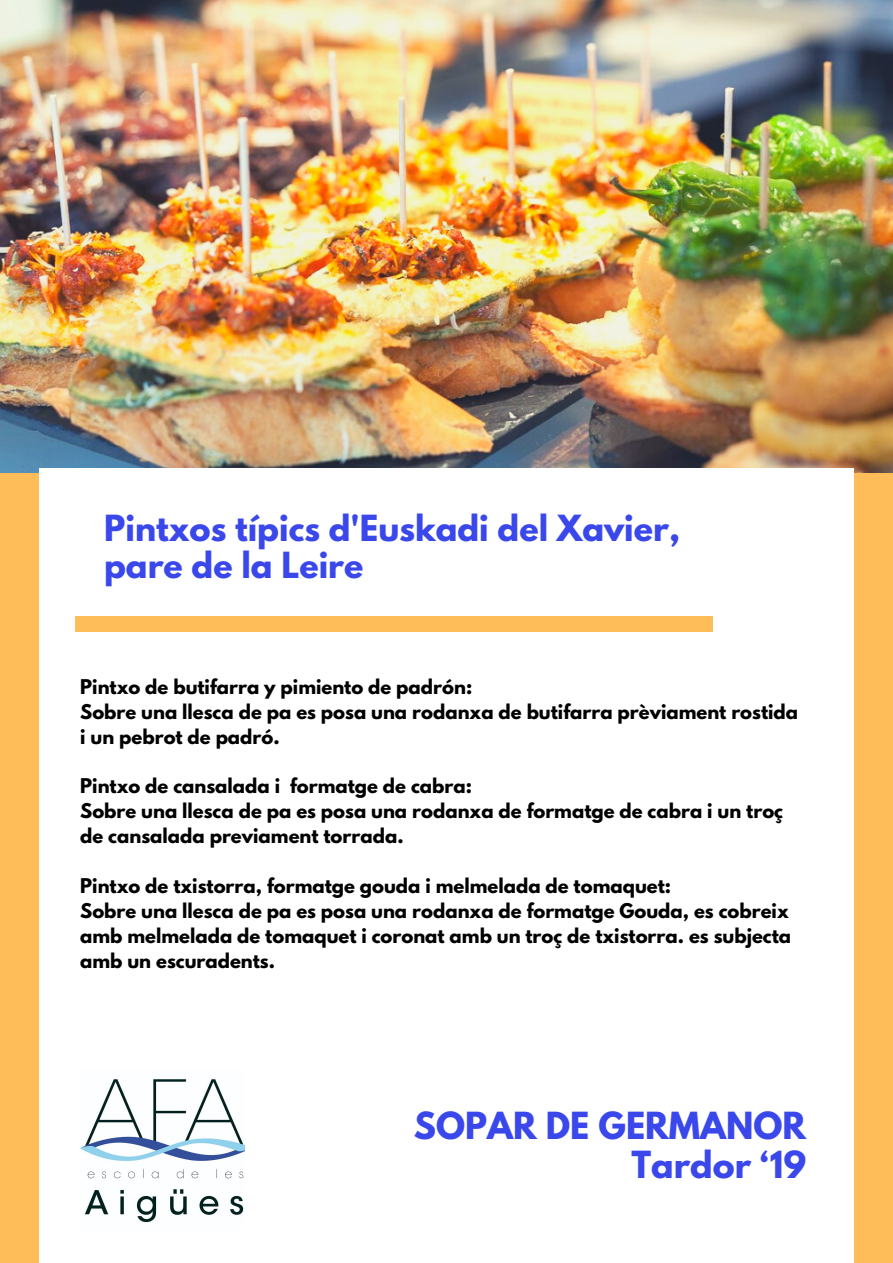
<style>
.page{position:relative;width:893px;height:1263px;background:#ffbd59}
.page>*{position:absolute;margin:0;border:0;box-sizing:border-box;transform-origin:0 0}
.t1{font:700 33.08px/38.2px "League Spartan";color:#3a47eb;text-align:right}
.t2{font:700 31.95px/36.9px "League Spartan";color:#3a47eb}
.t3{font:700 18px/24.9px "League Spartan";color:#000}
</style>
<div class="page">
<img style="left:0;top:0;width:893px;height:472px">
<div style="left:40px;top:469px;width:813px;height:794px;background:#fff"></div>
<div style="left:76px;top:616px;width:637px;height:16px;background:#ffbd59"></div>
<img style="left:80px;top:1079px;width:165px;height:144px">
<h2 class="t2" style="left:104px;top:514px;width:577px">Pintxos típics d'Euskadi del Xavier, pare de la Leire</h2>
<p class="t3" style="left:80px;top:676px;width:719px">Pintxo de butifarra y pimiento de padrón:<br>Sobre una llesca de pa es posa una rodanxa de butifarra prèviament rostida i un pebrot de padró.</p>
<p class="t3" style="left:80px;top:776px;width:704px">Pintxo de cansalada i formatge de cabra:<br>Sobre una llesca de pa es posa una rodanxa de formatge de cabra i un troç de cansalada previament torrada.</p>
<p class="t3" style="left:80px;top:876px;width:712px">Pintxo de txistorra, formatge gouda i melmelada de tomaquet:<br>Sobre una llesca de pa es posa una rodanxa de formatge Gouda, es cobreix amb melmelada de tomaquet i coronat amb un troç de txistorra. es subjecta amb un escuradents.</p>
<h1 class="t1" style="left:414px;top:1111px;width:394px">SOPAR DE GERMANOR<br>Tardor ‘19</h1>
</div>
